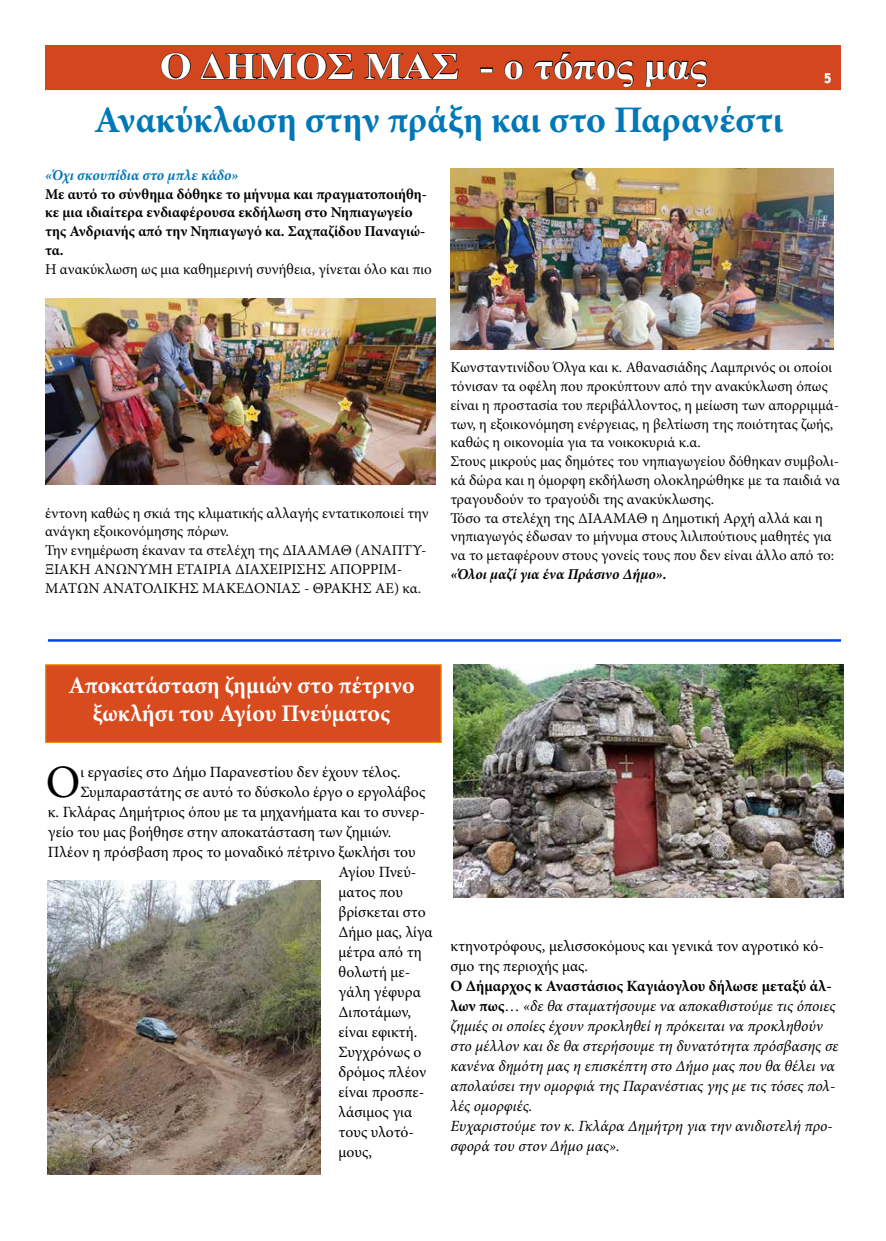
<style>
.page{position:relative;width:886px;height:1241px;background:#fff}
.page>*{position:absolute;margin:0;border:0;box-sizing:border-box;transform-origin:0 0}
.t1{font:46.38px "Minion Pro";color:#000}
.t2{font:700 37.5px "Minion Pro";color:#0078b7}
.t3{font:700 37.5px "Times New Roman";color:#fff;scale:1.09 1}
.t4{font:700 23.75px/28.5px "Minion Pro";color:#fff;text-align:center}
.t5{font:15.62px/20px "Minion Pro";color:#000}
.t6{font:italic 15.62px/20px "Minion Pro";color:#000}
.t7{font:15px/18.8px "Minion Pro";color:#050505}
.t8{font:700 15px/18.8px "Minion Pro";color:#050505}
.t9{font:italic 700 15px "Minion Pro";color:#050505}
.t10{font:italic 700 15px "Minion Pro";color:#0078b7}
.t11{font:12.5px "Trebuchet MS";color:#fff}
.s1{font-weight:700;font-style:normal}
.s2{font-style:normal}
</style>
<div class="page">
<div style="left:45px;top:45px;width:796px;height:45px;background:#d4471e"></div>
<svg style="left:824px;top:73px;width:7px;height:10px"></svg>
<svg style="left:160px;top:53px;width:31px;height:27px"></svg>
<svg style="left:199px;top:52px;width:155px;height:28px"></svg>
<svg style="left:364px;top:52px;width:95px;height:28px"></svg>
<div style="left:480px;top:67px;width:13px;height:5px;border:1px solid #000"></div>
<svg style="left:504px;top:60px;width:20px;height:20px"></svg>
<svg style="left:533px;top:52px;width:101px;height:36px"></svg>
<svg style="left:645px;top:60px;width:63px;height:28px"></svg>
<hr style="left:48px;top:639px;width:793px;height:2px;background:#0043f7">
<div style="left:45px;top:664px;width:397px;height:78px;background:#d84b1f;border:1px solid #ef8d00"></div>
<img style="left:453px;top:664px;width:390px;height:233px">
<img style="left:48px;top:880px;width:273px;height:294px">
<img style="left:45px;top:299px;width:390px;height:185px">
<img style="left:450px;top:169px;width:383px;height:181px">
<h2 class="t3" style="left:160px;top:40px;width:503px">Ο ΔΗΜΟΣ ΜΑΣ - ο τόπος μας</h2>
<h2 class="t2" style="left:94px;top:94px;width:691px">Ανακύκλωση στην πράξη και στο Παρανέστι</h2>
<p class="t10" style="left:45px;top:164px;width:195px">«Όχι σκουπίδια στο μπλε κάδο»</p>
<p class="t8" style="left:45px;top:184px;width:383px">Με αυτό το σύνθημα δόθηκε το μήνυμα και πραγματοποιήθη&shy;κε μια ιδιαίτερα ενδιαφέρουσα εκδήλωση στο Νηπιαγωγείο της Ανδριανής από την Νηπιαγωγό κα. Σαχπαζίδου Παναγιώ&shy;τα.</p>
<p class="t7" style="left:45px;top:259px;width:388px">Η ανακύκλωση ως μια καθημερινή συνήθεια, γίνεται όλο και πιο</p>
<p class="t11" style="left:824px;top:71px;width:8px">5</p>
<p class="t7" style="left:45px;top:503px;width:385px">έντονη καθώς η σκιά της κλιματικής αλλαγής εντατικοποιεί την ανάγκη εξοικονόμησης πόρων.<br>Την ενημέρωση έκαναν τα στελέχη της ΔΙΑΑΜΑΘ (ΑΝΑΠΤΥ-ΞΙΑΚΗ ΑΝΩΝΥΜΗ ΕΤΑΙΡΙΑ ΔΙΑΧΕΙΡΙΣΗΣ ΑΠΟΡΡΙΜ-ΜΑΤΩΝ ΑΝΑΤΟΛΙΚΗΣ ΜΑΚΕΔΟΝΙΑΣ - ΘΡΑΚΗΣ ΑΕ) κα.</p>
<p class="t7" style="left:450px;top:358px;width:391px">Κωνσταντινίδου Όλγα και κ. Αθανασιάδης Λαμπρινός οι οποίοι τόνισαν τα οφέλη που προκύπτουν από την ανακύκλωση όπως είναι η προστασία του περιβάλλοντος, η μείωση των απορριμμά&shy;των, η εξοικονόμηση ενέργειας, η βελτίωση της ποιότητας ζωής, καθώς η οικονομία για τα νοικοκυριά κ.α.<br>Στους μικρούς μας δημότες του νηπιαγωγείου δόθηκαν συμβολι&shy;κά δώρα και η όμορφη εκδήλωση ολοκληρώθηκε με τα παιδιά να τραγουδούν το τραγούδι της ανακύκλωσης.<br>Τόσο τα στελέχη της ΔΙΑΑΜΑΘ η Δημοτική Αρχή αλλά και η νηπιαγωγός έδωσαν το μήνυμα στους λιλιπούτιους μαθητές για να το μεταφέρουν στους γονείς τους που δεν είναι άλλο από το:</p>
<p class="t9" style="left:450px;top:563px;width:218px">«Όλοι μαζί για ένα Πράσινο Δήμο».</p>
<h3 class="t4" style="left:69px;top:670px;width:348px">Αποκατάσταση ζημιών στο πέτρινο ξωκλήσι του Αγίου Πνεύματος</h3>
<h1 class="t1" style="left:46px;top:750px;width:36px">Ο</h1>
<p class="t5" style="left:81px;top:761px;width:322px">ι εργασίες στο Δήμο Παρανεστίου δεν έχουν τέλος.</p>
<p class="t5" style="left:81px;top:781px;width:346px">Συμπαραστάτης σε αυτό το δύσκολο έργο ο εργολάβος</p>
<p class="t5" style="left:48px;top:801px;width:378px">κ. Γκλάρας Δημήτριος όπου με τα μηχανήματα και το συνερ-</p>
<p class="t5" style="left:48px;top:821px;width:345px">γείο του μας βοήθησε στην αποκατάσταση των ζημιών.</p>
<p class="t5" style="left:48px;top:841px;width:369px">Πλέον η πρόσβαση προς το μοναδικό πέτρινο ξωκλήσι του</p>
<p class="t5" style="left:339px;top:861px;width:79px">Αγίου Πνεύ-</p>
<p class="t5" style="left:339px;top:881px;width:66px">ματος που</p>
<p class="t5" style="left:339px;top:901px;width:89px">βρίσκεται στο</p>
<p class="t5" style="left:339px;top:921px;width:96px">Δήμο μας, λίγα</p>
<p class="t5" style="left:339px;top:941px;width:85px">μέτρα από τη</p>
<p class="t5" style="left:339px;top:961px;width:73px">θολωτή με-</p>
<p class="t5" style="left:339px;top:981px;width:84px">γάλη γέφυρα</p>
<p class="t5" style="left:339px;top:1001px;width:74px">Διποτάμων,</p>
<p class="t5" style="left:339px;top:1021px;width:80px">είναι εφικτή.</p>
<p class="t5" style="left:339px;top:1041px;width:84px">Συγχρόνως ο</p>
<p class="t5" style="left:339px;top:1061px;width:89px">δρόμος πλέον</p>
<p class="t5" style="left:339px;top:1081px;width:87px">είναι προσπε-</p>
<p class="t5" style="left:339px;top:1101px;width:75px">λάσιμος για</p>
<p class="t5" style="left:339px;top:1121px;width:77px">τους υλοτό-</p>
<p class="t5" style="left:339px;top:1141px;width:35px">μους,</p>
<p class="t5" style="left:450px;top:935px;width:375px">κτηνοτρόφους, μελισσοκόμους και γενικά τον αγροτικό κό&shy;σμο της περιοχής μας.</p>
<p class="t6" style="left:450px;top:975px;width:389px"><span class="s1">Ο Δήμαρχος κ Αναστάσιος Καγιάογλου δήλωσε μεταξύ άλ&shy;λων πως</span><span class="s2">…</span> «δε θα σταματήσουμε να αποκαθιστούμε τις όποιες ζημιές οι οποίες έχουν προκληθεί η πρόκειται να προκληθούν στο μέλλον και δε θα στερήσουμε τη δυνατότητα πρόσβασης σε κανένα δημότη μας η επισκέπτη στο Δήμο μας που θα θέλει να απολαύσει την ομορφιά της Παρανέστιας γης με τις τόσες πολ&shy;λές ομορφιές.<br>Ευχαριστούμε τον κ. Γκλάρα Δημήτρη για την ανιδιοτελή προ&shy;σφορά του στον Δήμο μας».</p>
</div>
